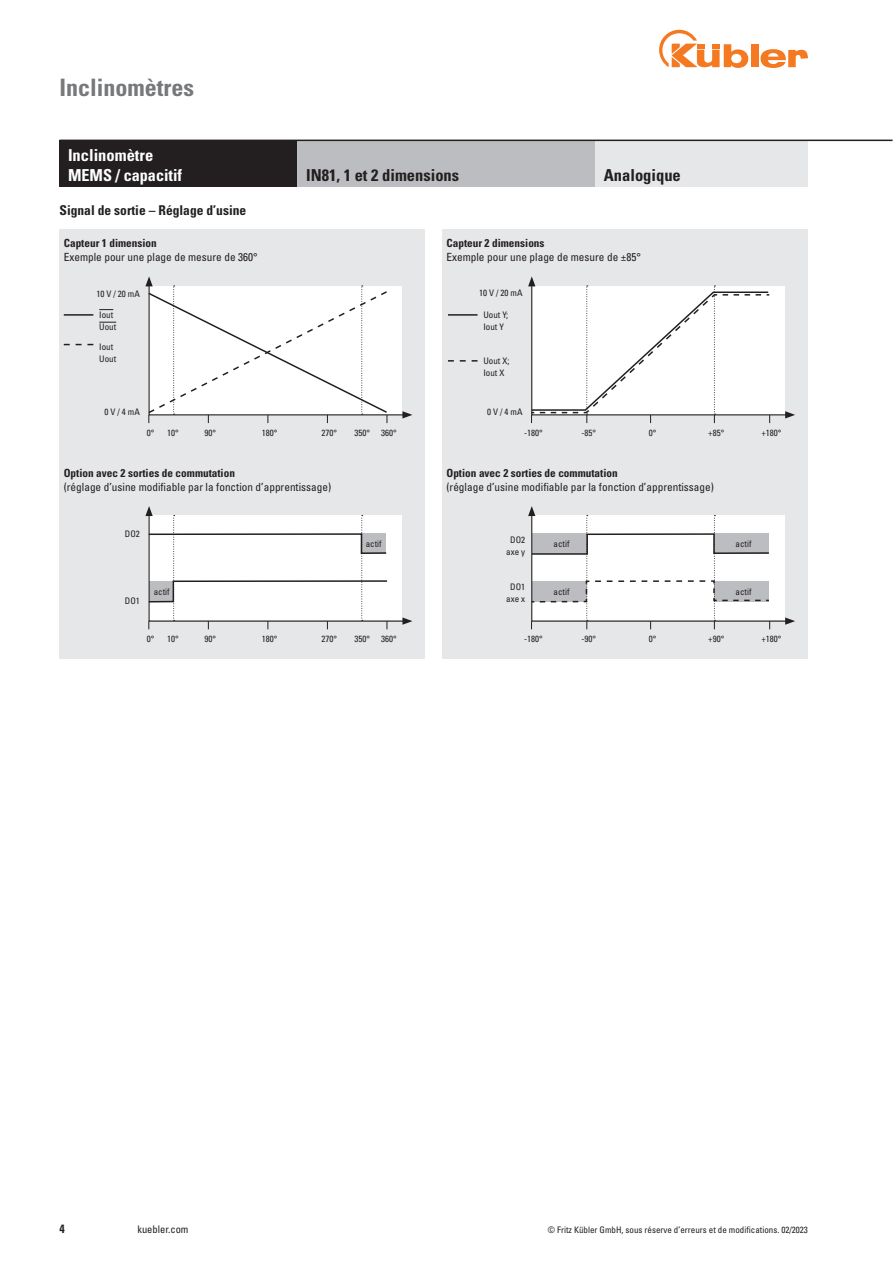
<style>
.page{position:relative;width:893px;height:1263px;background:#fff}
.page>*{position:absolute;margin:0;border:0;box-sizing:border-box;transform-origin:0 0}
.Kapitel{font:700 condensed 24px "Univers";color:#76787b}
.Head_weiß{font:700 condensed 16.5px "Univers";color:#231f20}
.t1{font:700 condensed 16.5px "Univers";color:#fff}
.Bestellschlüssel{font:700 condensed 13.5px "Univers";color:#231f20}
.t2{font:700 condensed 12px "Univers";color:#231f20}
.t3{font:condensed 11.25px "Univers";color:#231f20}
.t4{font:700 condensed 11.25px "Univers";color:#231f20}
.t5{font:condensed 10.5px "Univers";color:#231f20}
.Bestell-Zubehör_NEU{font:condensed 9px "Univers";color:#231f20}
</style>
<div class="page">
<div style="left:751px;top:44px;width:7px;height:23px;background:#f47921"></div>
<svg style="left:760px;top:49px;width:48px;height:19px"></svg>
<svg style="left:659px;top:30px;width:89px;height:38px"></svg>
<div style="left:60px;top:230px;width:365px;height:429px;background:#e6e7e9"></div>
<div style="left:442px;top:230px;width:366px;height:429px;background:#e6e7e9"></div>
<div style="left:595px;top:140px;width:213px;height:47px;background:#e6e7e9"></div>
<div style="left:60px;top:140px;width:238px;height:47px;background:#231f20"></div>
<div style="left:298px;top:140px;width:297px;height:47px;background:#bcbdc0"></div>
<hr style="left:64px;top:314px;width:29px;height:2px;background:#231f20">
<hr style="left:448px;top:314px;width:29px;height:2px;background:#231f20">
<svg style="left:145px;top:276px;width:267px;height:147px"></svg>
<svg style="left:64px;top:344px;width:29px;height:1px"></svg>
<svg style="left:448px;top:360px;width:29px;height:2px"></svg>
<svg style="left:528px;top:276px;width:267px;height:147px"></svg>
<svg style="left:99px;top:309px;width:14px;height:1px"></svg>
<svg style="left:99px;top:322px;width:17px;height:1px"></svg>
<svg style="left:528px;top:506px;width:267px;height:123px"></svg>
<svg style="left:145px;top:506px;width:267px;height:123px"></svg>
<hr style="left:60px;top:140px;width:832px;height:1px;background:#231f20">
<p class="Kapitel" style="left:60px;top:72px;width:136px">Inclinomètres</p>
<p class="t1" style="left:68px;top:145px;width:87px">Inclinomètre</p>
<p class="t1" style="left:68px;top:165px;width:116px">MEMS / capacitif</p>
<p class="Head_weiß" style="left:306px;top:165px;width:155px">IN81, 1 et 2 dimensions</p>
<p class="Bestellschlüssel" style="left:60px;top:202px;width:188px">Signal de sortie – Réglage d’usine</p>
<p class="Head_weiß" style="left:604px;top:165px;width:79px">Analogique</p>
<p class="t4" style="left:64px;top:236px;width:95px">Capteur 1 dimension</p>
<p class="t3" style="left:64px;top:250px;width:195px">Exemple pour une plage de mesure de 360°</p>
<p class="t4" style="left:446px;top:236px;width:100px">Capteur 2 dimensions</p>
<p class="t3" style="left:446px;top:250px;width:196px">Exemple pour une plage de mesure de ±85°</p>
<p class="Bestell-Zubehör_NEU" style="left:96px;top:288px;width:45px">10 V / 20 mA</p>
<p class="Bestell-Zubehör_NEU" style="left:479px;top:287px;width:45px">10 V / 20 mA</p>
<p class="Bestell-Zubehör_NEU" style="left:99px;top:309px;width:16px">Iout</p>
<p class="Bestell-Zubehör_NEU" style="left:99px;top:341px;width:16px">Iout</p>
<p class="Bestell-Zubehör_NEU" style="left:99px;top:321px;width:19px">Uout</p>
<p class="Bestell-Zubehör_NEU" style="left:99px;top:353px;width:19px">Uout</p>
<p class="Bestell-Zubehör_NEU" style="left:483px;top:309px;width:26px">Uout Y;</p>
<p class="Bestell-Zubehör_NEU" style="left:483px;top:321px;width:22px">Iout Y</p>
<p class="Bestell-Zubehör_NEU" style="left:483px;top:355px;width:28px">Uout X;</p>
<p class="Bestell-Zubehör_NEU" style="left:483px;top:367px;width:23px">Iout X</p>
<p class="Bestell-Zubehör_NEU" style="left:104px;top:406px;width:37px">0 V / 4 mA</p>
<p class="Bestell-Zubehör_NEU" style="left:487px;top:406px;width:37px">0 V / 4 mA</p>
<p class="Bestell-Zubehör_NEU" style="left:147px;top:427px;width:9px">0°</p>
<p class="Bestell-Zubehör_NEU" style="left:167px;top:427px;width:13px">10°</p>
<p class="Bestell-Zubehör_NEU" style="left:524px;top:427px;width:20px">-180°</p>
<p class="Bestell-Zubehör_NEU" style="left:204px;top:427px;width:13px">90°</p>
<p class="Bestell-Zubehör_NEU" style="left:581px;top:427px;width:16px">-85°</p>
<p class="Bestell-Zubehör_NEU" style="left:262px;top:427px;width:17px">180°</p>
<p class="Bestell-Zubehör_NEU" style="left:649px;top:427px;width:9px">0°</p>
<p class="Bestell-Zubehör_NEU" style="left:321px;top:427px;width:17px">270°</p>
<p class="Bestell-Zubehör_NEU" style="left:354px;top:427px;width:17px">350°</p>
<p class="Bestell-Zubehör_NEU" style="left:708px;top:427px;width:18px">+85°</p>
<p class="Bestell-Zubehör_NEU" style="left:381px;top:427px;width:17px">360°</p>
<p class="Bestell-Zubehör_NEU" style="left:761px;top:427px;width:22px">+180°</p>
<p class="t4" style="left:64px;top:466px;width:173px">Option avec 2 sorties de commutation</p>
<p class="t3" style="left:64px;top:480px;width:269px">(réglage d’usine modifiable par la fonction d’apprentissage)</p>
<p class="Bestell-Zubehör_NEU" style="left:125px;top:528px;width:16px">DO2</p>
<p class="t4" style="left:446px;top:466px;width:173px">Option avec 2 sorties de commutation</p>
<p class="t3" style="left:446px;top:480px;width:269px">(réglage d’usine modifiable par la fonction d’apprentissage)</p>
<p class="Bestell-Zubehör_NEU" style="left:510px;top:534px;width:16px">DO2</p>
<p class="Bestell-Zubehör_NEU" style="left:506px;top:546px;width:20px">axe y</p>
<p class="Bestell-Zubehör_NEU" style="left:366px;top:538px;width:18px">actif</p>
<p class="Bestell-Zubehör_NEU" style="left:553px;top:538px;width:18px">actif</p>
<p class="Bestell-Zubehör_NEU" style="left:736px;top:538px;width:18px">actif</p>
<p class="Bestell-Zubehör_NEU" style="left:125px;top:595px;width:16px">DO1</p>
<p class="Bestell-Zubehör_NEU" style="left:510px;top:581px;width:16px">DO1</p>
<p class="Bestell-Zubehör_NEU" style="left:506px;top:593px;width:20px">axe x</p>
<p class="Bestell-Zubehör_NEU" style="left:154px;top:586px;width:18px">actif</p>
<p class="Bestell-Zubehör_NEU" style="left:553px;top:586px;width:18px">actif</p>
<p class="Bestell-Zubehör_NEU" style="left:736px;top:586px;width:18px">actif</p>
<p class="Bestell-Zubehör_NEU" style="left:147px;top:633px;width:9px">0°</p>
<p class="Bestell-Zubehör_NEU" style="left:167px;top:633px;width:13px">10°</p>
<p class="Bestell-Zubehör_NEU" style="left:524px;top:633px;width:20px">-180°</p>
<p class="Bestell-Zubehör_NEU" style="left:204px;top:633px;width:13px">90°</p>
<p class="Bestell-Zubehör_NEU" style="left:581px;top:633px;width:16px">-90°</p>
<p class="Bestell-Zubehör_NEU" style="left:262px;top:633px;width:17px">180°</p>
<p class="Bestell-Zubehör_NEU" style="left:649px;top:633px;width:9px">0°</p>
<p class="Bestell-Zubehör_NEU" style="left:321px;top:633px;width:17px">270°</p>
<p class="Bestell-Zubehör_NEU" style="left:354px;top:633px;width:17px">350°</p>
<p class="Bestell-Zubehör_NEU" style="left:708px;top:633px;width:18px">+90°</p>
<p class="Bestell-Zubehör_NEU" style="left:381px;top:633px;width:17px">360°</p>
<p class="Bestell-Zubehör_NEU" style="left:761px;top:633px;width:22px">+180°</p>
<h3 class="t2" style="left:60px;top:1221px;width:7px">4</h3>
<p class="t5" style="left:137px;top:1223px;width:53px">kuebler.com</p>
<p class="Bestell-Zubehör_NEU" style="left:548px;top:1224px;width:262px">© Fritz Kübler GmbH, sous réserve d’erreurs et de modifications. 02/2023</p>
</div>
